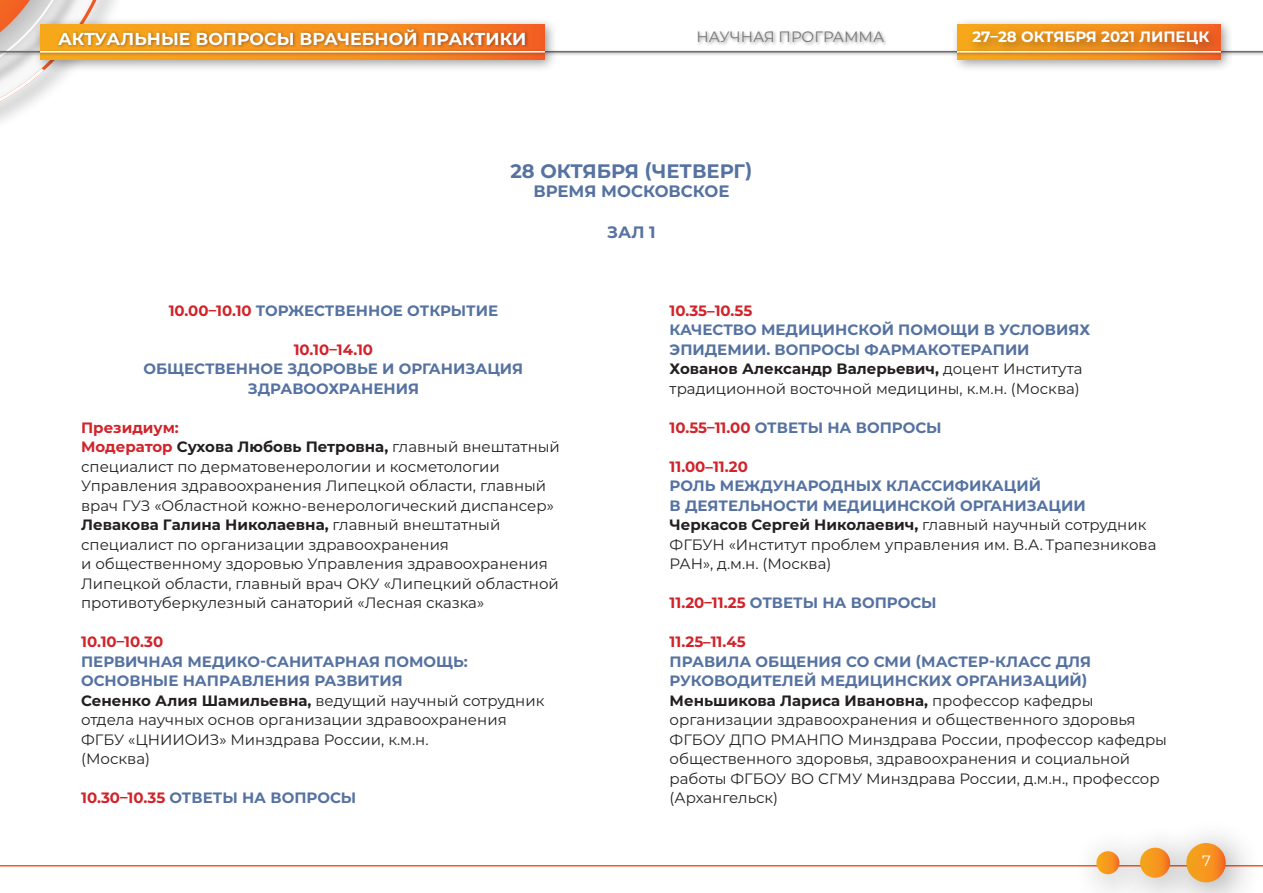
<style>
.page{position:relative;width:1263px;height:893px;background:#fff}
.page>*{position:absolute;margin:0;border:0;box-sizing:border-box;transform-origin:0 0}
.Lekciya{font:700 19.5px "Montserrat";color:#5572a1}
.t1{font:700 17.4px "Montserrat";color:#fff}
.Lekciya-2{font:700 16.5px "Montserrat";color:#5572a1}
.osnova{font:15px/19.5px "Montserrat";color:#231f20}
.Lekciya-3{font:700 15px/19.5px "Montserrat";color:#5572a1}
.otvet{font:700 15px "Montserrat";color:#5572a1}
.Time{font:700 15px "Montserrat";color:#d1232a}
.t2{font:700 15px "Montserrat";color:#fff}
.otvet-2{font:700 15px "Montserrat";color:#d1232a}
.t3{font:15px "Montserrat";color:#757679}
.t4{font:15px "Montserrat";color:#fff}
.s1{color:#d1232a}
.s2{font-weight:700;color:#d1232a}
.s3{font-weight:700}
</style>
<div class="page">
<svg style="left:0;top:0;width:116px;height:122px"></svg>
<hr style="left:0;top:865px;width:1263px;height:1px;background:#f25924">
<div style="left:0;top:49px;width:1263px;height:7px;background:#231f20;opacity:.45"></div>
<hr style="left:0;top:51px;width:1263px;height:2px;background:#6b6b6e">
<div style="left:951px;top:17px;width:283px;height:55px;background:#231f20;opacity:.45"></div>
<svg style="left:958px;top:24px;width:262px;height:35px"></svg>
<div style="left:958px;top:49px;width:262px;height:7px;background:#231f20;opacity:.45"></div>
<hr style="left:958px;top:51px;width:262px;height:2px;background:#fff">
<div style="left:34px;top:17px;width:524px;height:55px;background:#231f20;opacity:.45"></div>
<svg style="left:40px;top:24px;width:504px;height:35px;background:#f58e1e"></svg>
<div style="left:40px;top:49px;width:504px;height:7px;background:#231f20;opacity:.45"></div>
<hr style="left:40px;top:51px;width:504px;height:2px;background:#fff">
<div style="left:56px;top:27px;width:473px;height:21px;background:#231f20;opacity:.45"></div>
<div style="left:697px;top:30px;width:191px;height:16px;background:#231f20;opacity:.45"></div>
<div style="left:967px;top:25px;width:255px;height:32px;background:#231f20;opacity:.45"></div>
<div style="left:1162px;top:819px;width:100px;height:74px;background:#231f20;opacity:.45"></div>
<svg style="left:1186px;top:843px;width:40px;height:39px"></svg>
<div style="left:1116px;top:824px;width:91px;height:69px;background:#231f20;opacity:.45"></div>
<svg style="left:1140px;top:848px;width:30px;height:30px"></svg>
<div style="left:1073px;top:828px;width:82px;height:65px;background:#231f20;opacity:.45"></div>
<svg style="left:1096px;top:851px;width:23px;height:23px"></svg>
<p class="t1" style="left:58px;top:26px;width:470px">АКТУАЛЬНЫЕ ВОПРОСЫ ВРАЧЕБНОЙ ПРАКТИКИ</p>
<p class="t3" style="left:696px;top:27px;width:189px">НАУЧНАЯ ПРОГРАММА</p>
<p class="t2" style="left:972px;top:26px;width:238px">27–28 ОКТЯБРЯ 2021 ЛИПЕЦК</p>
<p class="Lekciya" style="left:510px;top:157px;width:244px">28 ОКТЯБРЯ (ЧЕТВЕРГ)</p>
<p class="Lekciya-2" style="left:533px;top:179px;width:198px">ВРЕМЯ МОСКОВСКОЕ</p>
<p class="Lekciya-2" style="left:607px;top:220px;width:50px">ЗАЛ 1</p>
<p class="otvet" style="left:169px;top:299px;width:331px"><span class="s1">10.00–10.10</span> ТОРЖЕСТВЕННОЕ ОТКРЫТИЕ</p>
<p class="otvet-2" style="left:294px;top:338px;width:81px">10.10–14.10</p>
<p class="Lekciya-3" style="left:144px;top:358px;width:381px;text-align:center">ОБЩЕСТВЕННОЕ ЗДОРОВЬЕ И ОРГАНИЗАЦИЯ<br>ЗДРАВООХРАНЕНИЯ</p>
<p class="Time" style="left:81px;top:416px;width:99px">Президиум:</p>
<p class="osnova" style="left:81px;top:436px;width:480px"><span class="s2">Модератор</span> <span class="s3">Сухова Любовь Петровна,</span> главный внештатный специалист по дерматовенерологии и косметологии Управления здравоохранения Липецкой области, главный врач ГУЗ «Областной кожно-венерологический диспансер»</p>
<p class="osnova" style="left:81px;top:514px;width:479px"><span class="s3">Левакова Галина Николаевна,</span> главный внештатный специалист по организации здравоохранения<br>и общественному здоровью Управления здравоохранения Липецкой области, главный врач ОКУ «Липецкий областной противотуберкулезный санаторий «Лесная сказка»</p>
<p class="otvet-2" style="left:81px;top:631px;width:84px">10.10–10.30</p>
<p class="Lekciya-3" style="left:81px;top:651px;width:388px">ПЕРВИЧНАЯ МЕДИКО-САНИТАРНАЯ ПОМОЩЬ:<br>ОСНОВНЫЕ НАПРАВЛЕНИЯ РАЗВИТИЯ</p>
<p class="osnova" style="left:81px;top:690px;width:465px"><span class="s3">Сененко Алия Шамильевна,</span> ведущий научный сотрудник отдела научных основ организации здравоохранения ФГБУ «ЦНИИОИЗ» Минздрава России, к.м.н.<br>(Москва)</p>
<p class="otvet" style="left:81px;top:787px;width:277px"><span class="s1">10.30–10.35</span> ОТВЕТЫ НА ВОПРОСЫ</p>
<p class="Time" style="left:670px;top:299px;width:84px">10.35–10.55</p>
<p class="Lekciya-3" style="left:670px;top:319px;width:422px">КАЧЕСТВО МЕДИЦИНСКОЙ ПОМОЩИ В УСЛОВИЯХ<br>ЭПИДЕМИИ. ВОПРОСЫ ФАРМАКОТЕРАПИИ</p>
<p class="osnova" style="left:670px;top:358px;width:414px"><span class="s3">Хованов Александр Валерьевич,</span> доцент Института традиционной восточной медицины, к.м.н. (Москва)</p>
<p class="otvet" style="left:670px;top:416px;width:273px"><span class="s1">10.55–11.00</span> ОТВЕТЫ НА ВОПРОСЫ</p>
<p class="Time" style="left:670px;top:455px;width:80px">11.00–11.20</p>
<p class="Lekciya-3" style="left:670px;top:475px;width:418px">РОЛЬ МЕЖДУНАРОДНЫХ КЛАССИФИКАЦИЙ<br>В ДЕЯТЕЛЬНОСТИ МЕДИЦИНСКОЙ ОРГАНИЗАЦИИ</p>
<p class="osnova" style="left:670px;top:514px;width:488px"><span class="s3">Черкасов Сергей Николаевич,</span> главный научный сотрудник<br>ФГБУН «Институт проблем управления им. В.А. Трапезникова<br>РАН», д.м.н. (Москва)</p>
<p class="otvet" style="left:670px;top:592px;width:268px"><span class="s1">11.20–11.25</span> ОТВЕТЫ НА ВОПРОСЫ</p>
<p class="Time" style="left:670px;top:631px;width:78px">11.25–11.45</p>
<p class="Lekciya-3" style="left:670px;top:651px;width:423px">ПРАВИЛА ОБЩЕНИЯ СО СМИ (МАСТЕР-КЛАСС ДЛЯ<br>РУКОВОДИТЕЛЕЙ МЕДИЦИНСКИХ ОРГАНИЗАЦИЙ)</p>
<p class="osnova" style="left:670px;top:690px;width:499px"><span class="s3">Меньшикова Лариса Ивановна,</span> профессор кафедры организации здравоохранения и общественного здоровья ФГБОУ ДПО РМАНПО Минздрава России, профессор кафедры общественного здоровья, здравоохранения и социальной работы ФГБОУ ВО СГМУ Минздрава России, д.м.н., профессор (Архангельск)</p>
<p class="t4" style="left:1202px;top:850px;width:10px">7</p>
</div>
